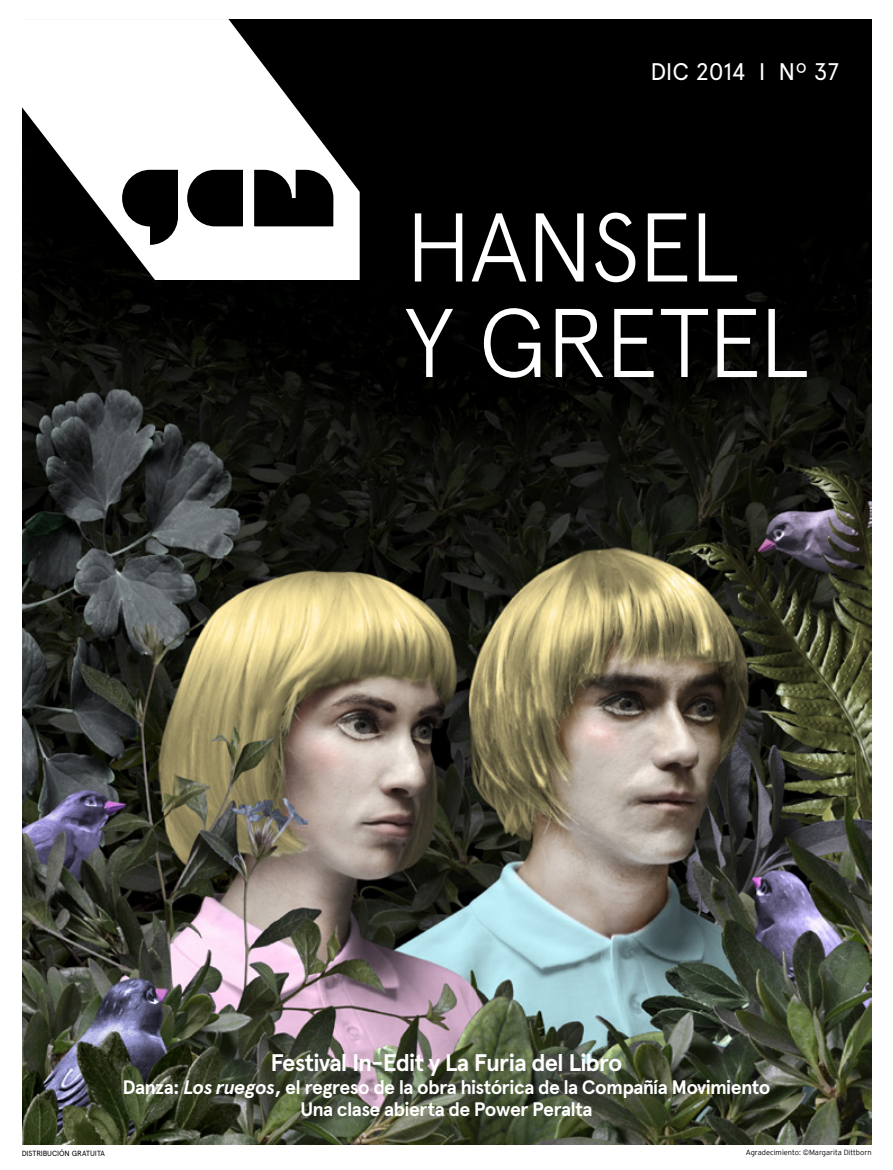
<style>
.page{position:relative;width:893px;height:1170px;background:#fff}
.page>*{position:absolute;margin:0;border:0;box-sizing:border-box;transform-origin:0 0}
.t1{font:300 97.2px/95.6px "Apercu";letter-spacing:-.02em;color:#fff}
.t2{font:700 24px "Apercu";letter-spacing:-.035em;color:#fff}
.t3{font:24px "Apercu";letter-spacing:-.02em;color:#fff}
.t4{font:700 19.5px/22.5px "Apercu";letter-spacing:-.035em;color:#fff;text-align:center}
.t5{font:300 7.5px "Interstate";color:#000}
.t6{font:7.5px "Apercu";letter-spacing:-.02em;color:#000}
.s1{font-style:italic}
</style>
<div class="page">
<img style="left:22px;top:19px;width:850px;height:1125px">
<svg style="left:22px;top:19px;width:338px;height:261px"></svg>
<p class="t3" style="left:650px;top:57px;width:190px">DIC 2014 I Nº 37</p>
<h1 class="t1" style="left:405px;top:199px;width:405px">HANSEL<br>Y GRETEL</h1>
<p class="t6" style="left:22px;top:1148px;width:85px">DISTRI BUCIÓN GRATUITA</p>
<p class="t2" style="left:270px;top:1048px;width:354px">Festival In-Edit y La Furia del Libro</p>
<p class="t4" style="left:122px;top:1075px;width:650px">Danza: <span class="s1">Los ruegos</span>, el regreso de la obra histórica de la Compañía Movimiento<br>Una clase abierta de Power Peralta</p>
<p class="t5" style="left:746px;top:1148px;width:127px">Agradecimiento: ©Margarita Dittborn</p>
</div>
